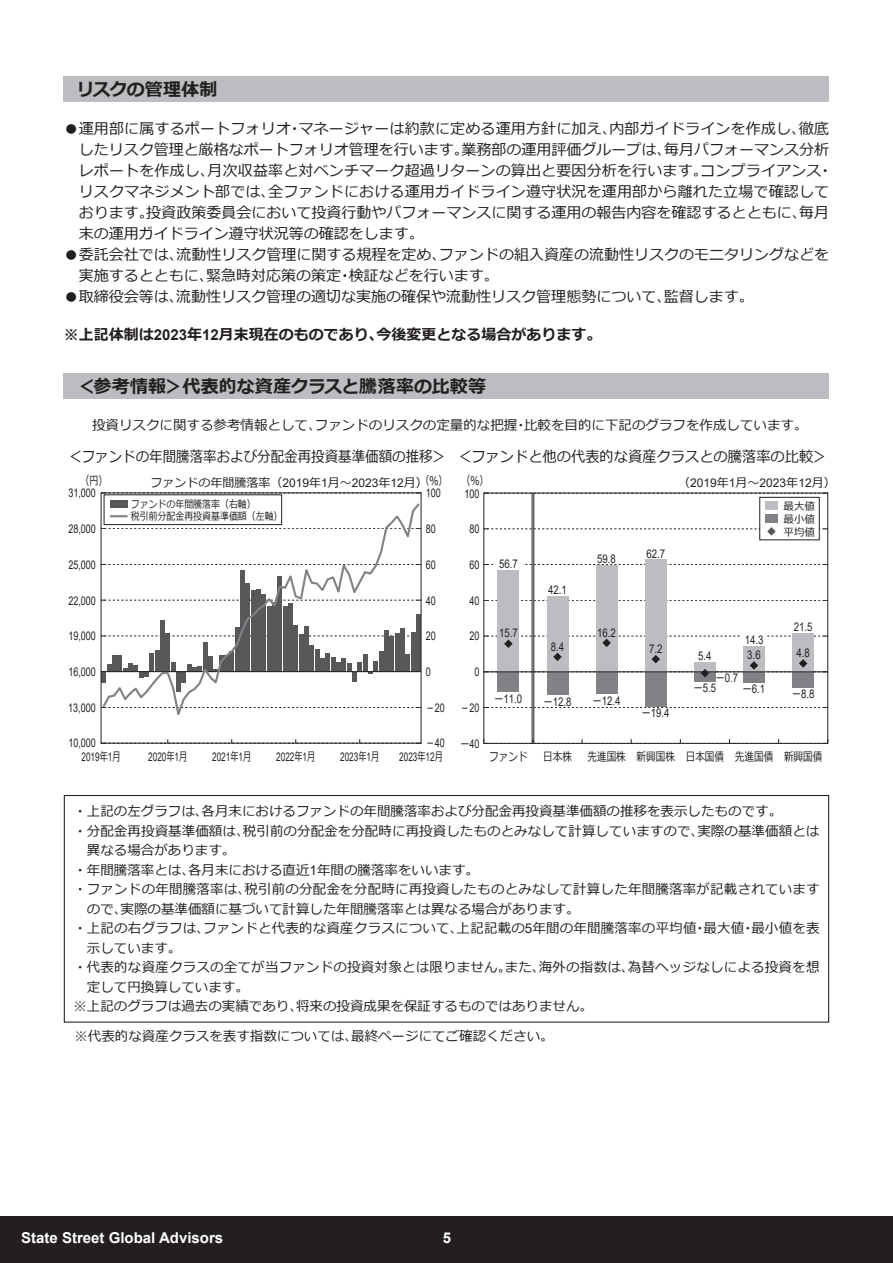
<style>
.page{position:relative;width:893px;height:1263px;background:#fff}
.page>*{position:absolute;margin:0;border:0;box-sizing:border-box;transform-origin:0 0}
.t1{font:700 18px "Meiryo";letter-spacing:.005em;color:#231f20}
.t2{font:15px/21px "Meiryo";color:#231f20}
.t3{font:15px "Meiryo";color:#231f20;scale:.95 1}
.t4{font:700 15px "Meiryo";color:#231f20}
.t5{font:700 15px "Arial";color:#fff}
.t6{font:700 14.85px "Arial";color:#fff}
.t7{font:13.5px "Meiryo";color:#231f20}
.t8{font:12px/13.2px "Arial";color:#231f20;scale:.75 1}
.t9{font:12px "Arial";color:#231f20;scale:.8 1}
.t10{font:12px "Arial";color:#231f20;scale:.68 1}
.t11{font:12px "Meiryo";color:#231f20}
.t12{font:12px "Meiryo";color:#231f20;scale:.8 1}
.t13{font:12px "Arial";color:#231f20}
.t14{font:12px "Meiryo";color:#231f20;scale:.75 1}
.t15{font:10.5px/12.3px "Meiryo";color:#231f20;scale:.85 1}
.t16{font:10.5px "Meiryo";color:#231f20}
.s1{font-family:"Arial"}
.s2{font-family:"Meiryo"}
</style>
<div class="page">
<div style="left:0;top:1216px;width:893px;height:47px;background:#231f20"></div>
<div style="left:64px;top:77px;width:765px;height:25px;background:#bcbdc0"></div>
<div style="left:64px;top:373px;width:765px;height:26px;background:#bcbdc0"></div>
<svg style="left:101px;top:739px;width:320px;height:5px"></svg>
<svg style="left:103px;top:502px;width:316px;height:213px"></svg>
<div style="left:104px;top:495px;width:178px;height:30px;background:#fff"></div>
<div style="left:104px;top:495px;width:178px;height:30px;border:1px solid #231f20"></div>
<div style="left:110px;top:500px;width:17px;height:8px;background:#57585a"></div>
<svg style="left:111px;top:515px;width:16px;height:2px"></svg>
<svg style="left:485px;top:564px;width:341px;height:1px"></svg>
<svg style="left:485px;top:600px;width:341px;height:1px"></svg>
<svg style="left:485px;top:707px;width:341px;height:1px"></svg>
<svg style="left:531px;top:739px;width:249px;height:3px"></svg>
<div style="left:493px;top:561px;width:30px;height:8px;background:#fff"></div>
<div style="left:498px;top:570px;width:21px;height:102px;background:#bcbdc0"></div>
<div style="left:498px;top:672px;width:21px;height:20px;background:#808285"></div>
<div style="left:547px;top:672px;width:21px;height:22px;background:#808285"></div>
<div style="left:596px;top:672px;width:21px;height:22px;background:#808285"></div>
<div style="left:645px;top:672px;width:21px;height:34px;background:#808285"></div>
<div style="left:792px;top:672px;width:22px;height:15px;background:#808285"></div>
<div style="left:694px;top:672px;width:22px;height:9px;background:#808285"></div>
<div style="left:743px;top:672px;width:22px;height:10px;background:#808285"></div>
<div style="left:547px;top:596px;width:21px;height:76px;background:#bcbdc0"></div>
<div style="left:596px;top:565px;width:21px;height:107px;background:#bcbdc0"></div>
<div style="left:645px;top:560px;width:21px;height:112px;background:#bcbdc0"></div>
<div style="left:792px;top:633px;width:22px;height:39px;background:#bcbdc0"></div>
<svg style="left:485px;top:636px;width:341px;height:41px"></svg>
<div style="left:759px;top:497px;width:60px;height:43px;border:1px solid #231f20"></div>
<div style="left:765px;top:514px;width:13px;height:9px;background:#808285"></div>
<div style="left:765px;top:502px;width:13px;height:8px;background:#bcbdc0"></div>
<svg style="left:485px;top:527px;width:341px;height:9px"></svg>
<div style="left:483px;top:493px;width:345px;height:251px;border:1px solid #231f20"></div>
<hr style="left:532px;top:493px;width:1px;height:250px;background:#231f20">
<hr style="left:533px;top:493px;width:1px;height:250px;background:#231f20">
<div style="left:64px;top:795px;width:765px;height:228px;border:1px solid #231f20"></div>
<h1 class="t1" style="left:77px;top:77px;width:142px">リスクの管理体制</h1>
<p class="t2" style="left:79px;top:119px;width:756px;text-indent:-15px">●運用部に属するポートフォリオ・マネージャーは約款に定める運用方針に加え、内部ガイドラインを作成し、徹底したリスク管理と厳格なポートフォリオ管理を行います。業務部の運用評価グループは、毎月パフォーマンス分析レポートを作成し、月次収益率と対ベンチマーク超過リターンの算出と要因分析を行います。コンプライアンス・リスクマネジメント部では、全ファンドにおける運用ガイドライン遵守状況を運用部から離れた立場で確認しております。投資政策委員会において投資行動やパフォーマンスに関する運用の報告内容を確認するとともに、毎月末の運用ガイドライン遵守状況等の確認をします。</p>
<p class="t2" style="left:79px;top:245px;width:752px;text-indent:-15px">●委託会社では、流動性リスク管理に関する規程を定め、ファンドの組入資産の流動性リスクのモニタリングなどを実施するとともに、緊急時対応策の策定・検証などを行います。</p>
<p class="t2" style="left:64px;top:287px;width:692px">●取締役会等は、流動性リスク管理の適切な実施の確保や流動性リスク管理態勢について、監督します。</p>
<p class="t4" style="left:64px;top:324px;width:539px">※上記体制は<span class="s1">2023</span>年<span class="s1">12</span>月末現在のものであり、今後変更となる場合があります。</p>
<h1 class="t1" style="left:77px;top:374px;width:411px">＜参考情報＞代表的な資産クラスと騰落率の比較等</h1>
<p class="t7" style="left:92px;top:416px;width:717px">投資リスクに関する参考情報として、ファンドのリスクの定量的な把握・比較を目的に下記のグラフを作成しています。</p>
<p class="t3" style="left:67px;top:446px;width:802px">＜ファンドの年間騰落率および分配金再投資基準価額の推移＞ ＜ファンドと他の代表的な資産クラスとの騰落率の比較＞</p>
<p class="t14" style="left:80px;top:472px;width:37px">（円）</p>
<p class="t14" style="left:420px;top:472px;width:37px">（％）</p>
<p class="t8" style="left:426px;top:487px;width:22px">100</p>
<p class="t8" style="left:426px;top:522px;width:15px">80</p>
<p class="t8" style="left:426px;top:558px;width:15px">60</p>
<p class="t8" style="left:426px;top:594px;width:15px">40</p>
<p class="t8" style="left:426px;top:629px;width:15px">20</p>
<p class="t8" style="left:426px;top:665px;width:8px">0</p>
<p class="t8" style="left:426px;top:701px;width:27px"><span class="s2">－</span>20</p>
<p class="t8" style="left:426px;top:736px;width:27px"><span class="s2">－</span>40</p>
<p class="t14" style="left:461px;top:472px;width:37px">（％）</p>
<p class="t11" style="left:150px;top:474px;width:279px">ファンドの年間騰落率（<span class="s1">2019</span>年<span class="s1">1</span>月～<span class="s1">2023</span>年<span class="s1">12</span>月）</p>
<p class="t15" style="left:131px;top:499px;width:180px">ファンドの年間騰落率（右軸）<br>税引前分配金再投資基準価額（左軸）</p>
<p class="t13" style="left:678px;top:474px;width:159px"><span class="s2">（</span>2019<span class="s2">年</span>1<span class="s2">月～</span>2023<span class="s2">年</span>12<span class="s2">月）</span></p>
<p class="t8" style="left:68px;top:487px;width:38px">31,000</p>
<p class="t8" style="left:68px;top:522px;width:38px">28,000</p>
<p class="t8" style="left:68px;top:558px;width:38px">25,000</p>
<p class="t8" style="left:68px;top:594px;width:38px">22,000</p>
<p class="t8" style="left:68px;top:629px;width:38px">19,000</p>
<p class="t8" style="left:68px;top:665px;width:38px">16,000</p>
<p class="t8" style="left:68px;top:701px;width:38px">13,000</p>
<p class="t8" style="left:82px;top:736px;width:53px;text-indent:-13px">10,000<br>2019<span class="s2">年</span>1<span class="s2">月</span></p>
<p class="t10" style="left:148px;top:748px;width:59px">2020<span class="s2">年</span>1<span class="s2">月</span></p>
<p class="t10" style="left:212px;top:748px;width:59px">2021<span class="s2">年</span>1<span class="s2">月</span></p>
<p class="t10" style="left:276px;top:748px;width:59px">2022<span class="s2">年</span>1<span class="s2">月</span></p>
<p class="t10" style="left:340px;top:748px;width:59px">2023<span class="s2">年</span>1<span class="s2">月</span></p>
<p class="t10" style="left:399px;top:748px;width:66px">2023<span class="s2">年</span>12<span class="s2">月</span></p>
<p class="t8" style="left:465px;top:487px;width:22px">100</p>
<p class="t8" style="left:470px;top:522px;width:15px">80</p>
<p class="t8" style="left:470px;top:558px;width:15px">60</p>
<p class="t8" style="left:470px;top:594px;width:15px">40</p>
<p class="t8" style="left:470px;top:630px;width:15px">20</p>
<p class="t8" style="left:475px;top:665px;width:8px">0</p>
<p class="t8" style="left:461px;top:701px;width:27px"><span class="s2">－</span>20</p>
<p class="t8" style="left:461px;top:737px;width:27px"><span class="s2">ー</span>40</p>
<p class="t16" style="left:783px;top:499px;width:33px">最大値</p>
<p class="t16" style="left:783px;top:524px;width:33px">平均値</p>
<p class="t16" style="left:783px;top:512px;width:33px">最小値</p>
<p class="t9" style="left:646px;top:545px;width:25px">62.7</p>
<p class="t9" style="left:597px;top:550px;width:25px">59.8</p>
<p class="t9" style="left:499px;top:556px;width:25px">56.7</p>
<p class="t9" style="left:548px;top:582px;width:25px">42.1</p>
<p class="t9" style="left:794px;top:619px;width:25px">21.5</p>
<p class="t9" style="left:597px;top:624px;width:25px">16.2</p>
<p class="t9" style="left:499px;top:625px;width:25px">15.7</p>
<p class="t9" style="left:745px;top:632px;width:25px">14.3</p>
<p class="t9" style="left:551px;top:638px;width:18px">8.4</p>
<p class="t9" style="left:649px;top:640px;width:18px">7.2</p>
<p class="t9" style="left:747px;top:647px;width:18px">3.6</p>
<p class="t9" style="left:796px;top:644px;width:18px">4.8</p>
<p class="t9" style="left:698px;top:648px;width:18px">5.4</p>
<p class="t9" style="left:716px;top:669px;width:29px"><span class="s2">ー</span>0.7</p>
<p class="t9" style="left:694px;top:679px;width:29px"><span class="s2">ー</span>5.5</p>
<p class="t9" style="left:743px;top:681px;width:29px"><span class="s2">ー</span>6.1</p>
<p class="t9" style="left:792px;top:686px;width:29px"><span class="s2">ー</span>8.8</p>
<p class="t9" style="left:495px;top:690px;width:36px"><span class="s2">ー</span>11.0</p>
<p class="t9" style="left:544px;top:693px;width:36px"><span class="s2">ー</span>12.8</p>
<p class="t9" style="left:593px;top:692px;width:36px"><span class="s2">ー</span>12.4</p>
<p class="t9" style="left:642px;top:705px;width:36px"><span class="s2">ー</span>19.4</p>
<p class="t12" style="left:543px;top:748px;width:37px">日本株</p>
<p class="t12" style="left:587px;top:748px;width:295px">先進国株 新興国株 日本国債 先進国債 新興国債</p>
<p class="t12" style="left:489px;top:748px;width:50px">ファンド</p>
<p class="t7" style="left:73px;top:802px;width:710px">・上記の左グラフは、各月末におけるファンドの年間騰落率および分配金再投資基準価額の推移を表示したものです。</p>
<p class="t7" style="left:73px;top:821px;width:748px">・分配金再投資基準価額は、税引前の分配金を分配時に再投資したものとみなして計算していますので、実際の基準価額とは</p>
<p class="t7" style="left:87px;top:841px;width:150px">異なる場合があります。</p>
<p class="t7" style="left:73px;top:860px;width:407px">・年間騰落率とは、各月末における直近<span class="s1">1</span>年間の騰落率をいいます。</p>
<p class="t7" style="left:73px;top:880px;width:748px">・ファンドの年間騰落率は、税引前の分配金を分配時に再投資したものとみなして計算した年間騰落率が記載されています</p>
<p class="t7" style="left:87px;top:899px;width:494px">ので、実際の基準価額に基づいて計算した年間騰落率とは異なる場合があります。</p>
<p class="t7" style="left:73px;top:919px;width:748px">・上記の右グラフは、ファンドと代表的な資産クラスについて、上記記載の<span class="s1">5</span>年間の年間騰落率の平均値・最大値・最小値を表</p>
<p class="t7" style="left:87px;top:938px;width:96px">示しています。</p>
<p class="t7" style="left:73px;top:958px;width:748px">・代表的な資産クラスの全てが当ファンドの投資対象とは限りません。また、海外の指数は、為替ヘッジなしによる投資を想</p>
<p class="t7" style="left:87px;top:977px;width:163px">定して円換算しています。</p>
<p class="t7" style="left:73px;top:997px;width:521px">※上記のグラフは過去の実績であり、将来の投資成果を保証するものではありません。</p>
<p class="t7" style="left:74px;top:1026px;width:481px">※代表的な資産クラスを表す指数については、最終ページにてご確認ください。</p>
<p class="t5" style="left:21px;top:1227px;width:203px">State Street Global Advisors</p>
<p class="t6" style="left:443px;top:1227px;width:10px">5</p>
</div>
